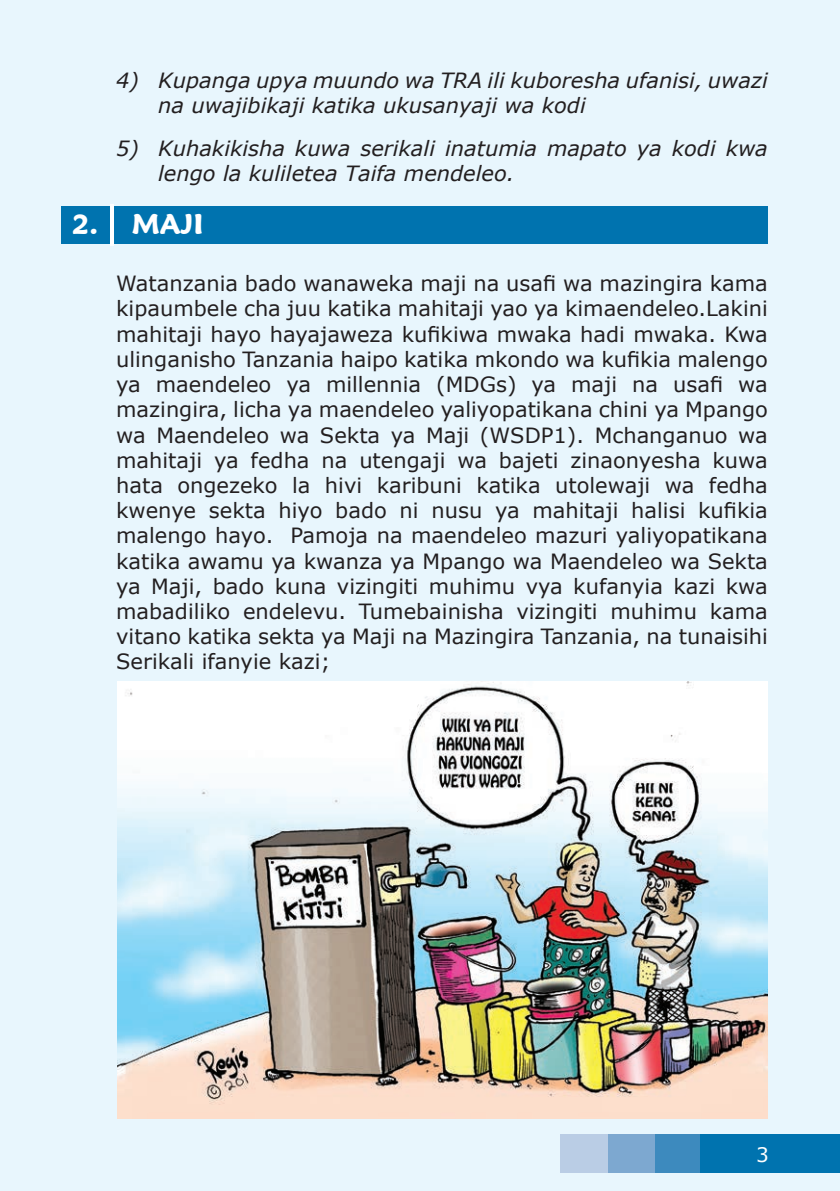
<style>
.page{position:relative;width:840px;height:1191px;background:#fff}
.page>*{position:absolute;margin:0;border:0;box-sizing:border-box;transform-origin:0 0}
.t1{font:600 28px "Maiandra GD";color:#fff}
.t2{font:21px/25.2px "Verdana";color:#231f20;text-align:justify}
.t3{font:italic 21px/25.2px "Verdana";color:#231f20}
.t4{font:20px "Verdana";color:#fff}
</style>
<div class="page">
<div style="left:0;top:0;width:839px;height:1191px;background:#e8f6fd"></div>
<div style="left:698px;top:1134px;width:141px;height:39px;background:#0073af"></div>
<div style="left:653px;top:1134px;width:46px;height:39px;background:#3d8abe"></div>
<div style="left:606px;top:1134px;width:48px;height:39px;background:#7da8d0"></div>
<div style="left:560px;top:1134px;width:47px;height:39px;background:#bacde5"></div>
<div style="left:62px;top:206px;width:705px;height:38px;background:#0073af"></div>
<hr style="left:110px;top:204px;width:4px;height:42px;background:#fff">
<img style="left:118px;top:682px;width:649px;height:437px">
<p class="t3" style="left:158px;top:68px;width:611px;text-indent:-42px">4) Kupanga upya muundo wa TRA ili kuboresha ufanisi, uwazi na uwajibikaji katika ukusanyaji wa kodi</p>
<p class="t3" style="left:158px;top:135px;width:611px;text-indent:-42px">5) Kuhakikisha kuwa serikali inatumia mapato ya kodi kwa lengo la kuliletea Taifa mendeleo.</p>
<h1 class="t1" style="left:72px;top:207px;width:133px">2. MAJI</h1>
<p class="t2" style="left:116px;top:271px;width:653px">Watanzania bado wanaweka maji na usafi wa mazingira kama kipaumbele cha juu katika mahitaji yao ya kimaendeleo.Lakini mahitaji hayo hayajaweza kufikiwa mwaka hadi mwaka. Kwa ulinganisho Tanzania haipo katika mkondo wa kufikia malengo ya maendeleo ya millennia (MDGs) ya maji na usafi wa mazingira, licha ya maendeleo yaliyopatikana chini ya Mpango wa Maendeleo wa Sekta ya Maji (WSDP1). Mchanganuo wa mahitaji ya fedha na utengaji wa bajeti zinaonyesha kuwa hata ongezeko la hivi karibuni katika utolewaji wa fedha kwenye sekta hiyo bado ni nusu ya mahitaji halisi kufikia malengo hayo. Pamoja na maendeleo mazuri yaliyopatikana katika awamu ya kwanza ya Mpango wa Maendeleo wa Sekta ya Maji, bado kuna vizingiti muhimu vya kufanyia kazi kwa mabadiliko endelevu. Tumebainisha vizingiti muhimu kama vitano katika sekta ya Maji na Mazingira Tanzania, na tunaisihi Serikali ifanyie kazi;</p>
<p class="t4" style="left:755px;top:1140px;width:14px">3</p>
</div>
